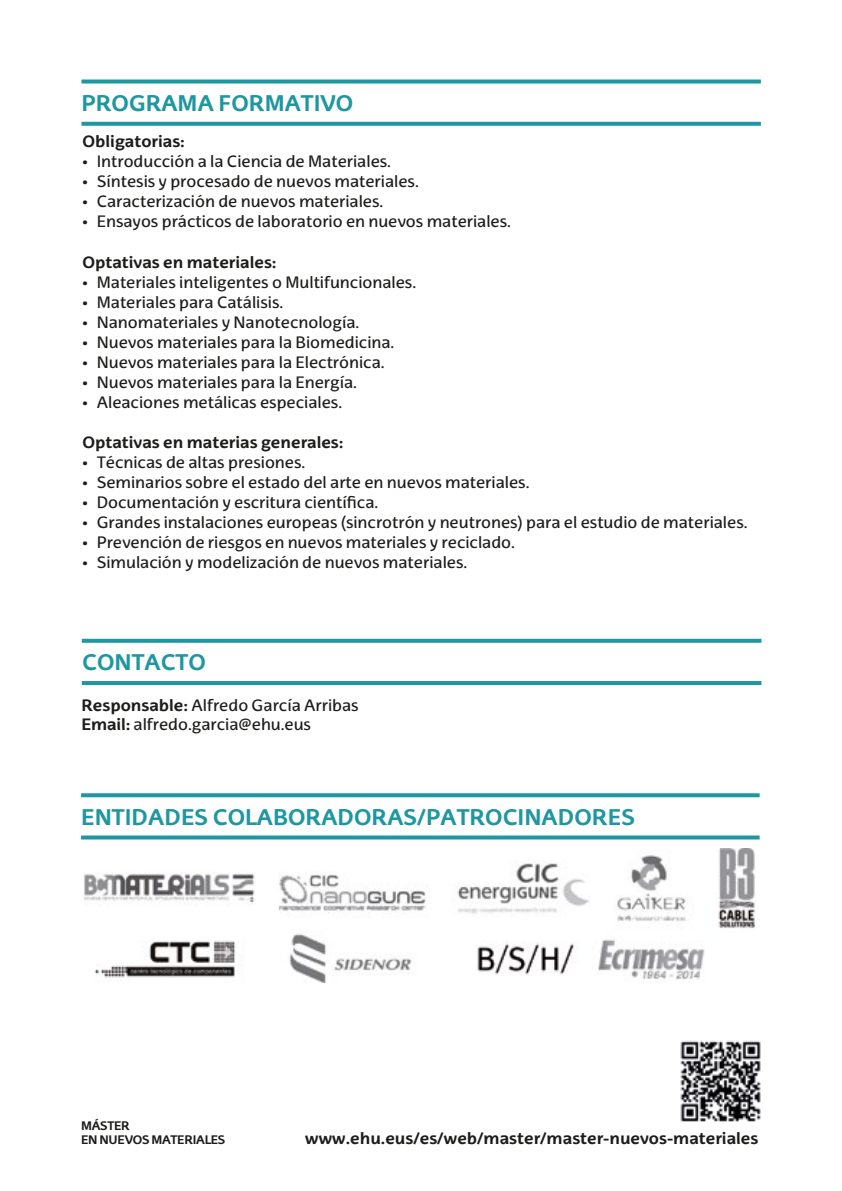
<style>
.page{position:relative;width:842px;height:1191px;background:#fff}
.page>*{position:absolute;margin:0;border:0;box-sizing:border-box;transform-origin:0 0}
.t1{font:700 22px "EHU Sans";color:#1f97a0}
.t2{font:16px/19.2px "EHU Sans";color:#1d1d1b}
.t3{font:700 16px "EHU Sans";color:#1d1d1b}
.t4{font:700 12px/14.4px "EHU Sans";letter-spacing:-.025em;color:#1d1d1b}
.s1{font-weight:700}
</style>
<div class="page">
<img style="left:84px;top:848px;width:671px;height:134px">
<svg style="left:81px;top:793px;width:679px;height:4px;background:#2d9da6"></svg>
<svg style="left:81px;top:835px;width:679px;height:4px;background:#3aa3ab"></svg>
<svg style="left:82px;top:639px;width:679px;height:4px;background:#299ca4"></svg>
<hr style="left:82px;top:681px;width:679px;height:4px;background:#1f97a0">
<svg style="left:81px;top:80px;width:680px;height:4px;background:#38a3aa"></svg>
<svg style="left:81px;top:122px;width:680px;height:4px;background:#2b9ca5"></svg>
<img style="left:680px;top:1040px;width:81px;height:82px">
<h1 class="t1" style="left:81px;top:89px;width:273px">PROGRAMA FORMATIVO</h1>
<p class="t3" style="left:83px;top:132px;width:104px">Obligatorias:</p>
<p class="t2" style="left:83px;top:152px;width:310px">• Introducción a la Ciencia de Materiales.</p>
<p class="t2" style="left:83px;top:172px;width:338px">• Síntesis y procesado de nuevos materiales.</p>
<p class="t2" style="left:83px;top:192px;width:302px">• Caracterización de nuevos materiales.</p>
<p class="t2" style="left:83px;top:212px;width:430px">• Ensayos prácticos de laboratorio en nuevos materiales.</p>
<p class="t3" style="left:83px;top:252px;width:196px">Optativas en materiales:</p>
<p class="t2" style="left:83px;top:272px;width:335px">• Materiales inteligentes o Multifuncionales.</p>
<p class="t2" style="left:83px;top:292px;width:202px">• Materiales para Catálisis.</p>
<p class="t2" style="left:83px;top:312px;width:278px">• Nanomateriales y Nanotecnología.</p>
<p class="t2" style="left:83px;top:332px;width:313px">• Nuevos materiales para la Biomedicina.</p>
<p class="t2" style="left:83px;top:352px;width:304px">• Nuevos materiales para la Electrónica.</p>
<p class="t2" style="left:83px;top:372px;width:276px">• Nuevos materiales para la Energía.</p>
<p class="t2" style="left:83px;top:392px;width:261px">• Aleaciones metálicas especiales.</p>
<p class="t3" style="left:83px;top:432px;width:263px">Optativas en materias generales:</p>
<p class="t2" style="left:83px;top:452px;width:224px">• Técnicas de altas presiones.</p>
<p class="t2" style="left:83px;top:472px;width:448px">• Seminarios sobre el estado del arte en nuevos materiales.</p>
<p class="t2" style="left:83px;top:492px;width:297px">• Documentación y escritura científica.</p>
<p class="t2" style="left:83px;top:512px;width:667px">• Grandes instalaciones europeas (sincrotrón y neutrones) para el estudio de materiales.</p>
<p class="t2" style="left:83px;top:532px;width:434px">• Prevención de riesgos en nuevos materiales y reciclado.</p>
<p class="t2" style="left:83px;top:552px;width:386px">• Simulación y modelización de nuevos materiales.</p>
<h1 class="t1" style="left:82px;top:648px;width:125px">CONTACTO</h1>
<p class="t2" style="left:81px;top:695px;width:279px"><span class="s1">Responsable:</span> Alfredo García Arribas<br><span class="s1">Email:</span> alfredo.garcia@ehu.eus</p>
<h1 class="t1" style="left:81px;top:802px;width:555px">ENTIDADES COLABORADORAS/PATROCINADORES</h1>
<p class="t4" style="left:81px;top:1117px;width:146px">MÁSTER<br>EN NUEVOS MATERIALES</p>
<p class="t3" style="left:305px;top:1128px;width:455px">www.ehu.eus/es/web/master/master-nuevos-materiales</p>
</div>
